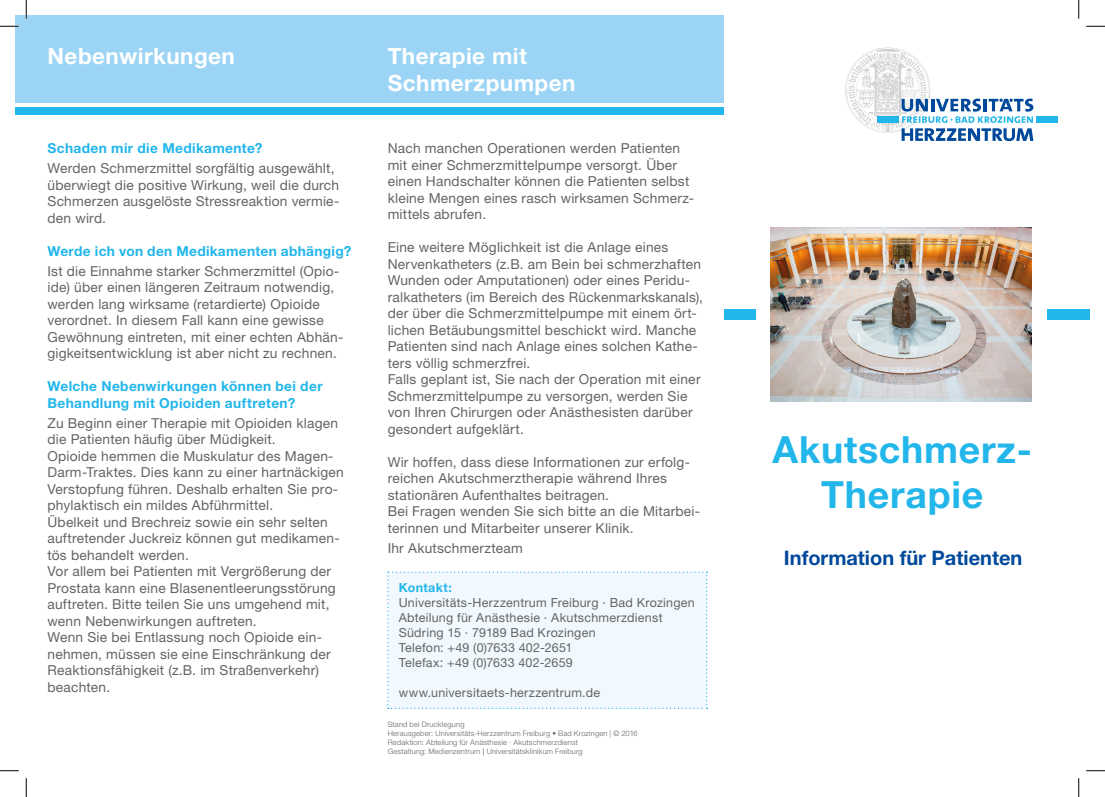
<style>
.page{position:relative;width:1105px;height:797px;background:#fff}
.page>*{position:absolute;margin:0;border:0;box-sizing:border-box;transform-origin:0 0}
.t1{font:700 37.5px/45px "Helvetica Neue LT Std";letter-spacing:.02em;color:#22b6eb;text-align:center}
.t2{font:700 22.5px/27px "Helvetica Neue LT Std";letter-spacing:.02em;color:#fff}
.t3{font:700 20px "Helvetica Neue LT Std";color:#00499a}
.t4{font:13.75px/16.5px "Helvetica Neue LT Std";letter-spacing:.015em;color:#646463}
.t5{font:700 13.75px/16.5px "Helvetica Neue LT Std";letter-spacing:.025em;color:#22b6eb}
.t6{font:12.5px/15px "Helvetica Neue LT Std";letter-spacing:.02em;color:#646463}
.t7{font:700 12.5px "Helvetica Neue LT Std";letter-spacing:.03em;color:#22b6eb}
.t8{font:300 7.5px/9px "Helvetica Neue LT Std";letter-spacing:.025em;color:#646463}
.s1{font-family:"The Sans Os F";font-weight:400}
</style>
<div class="page">
<div style="left:1036px;top:116px;width:22px;height:7px;background:#22b6eb"></div>
<svg style="left:845px;top:48px;width:188px;height:93px"></svg>
<div style="left:724px;top:309px;width:32px;height:10px;background:#22b6eb"></div>
<div style="left:1047px;top:309px;width:42px;height:10px;background:#22b6eb"></div>
<div style="left:16px;top:16px;width:708px;height:87px;background:#9cd4f5"></div>
<div style="left:387px;top:571px;width:321px;height:138px;background:#f1f9fe"></div>
<img style="left:770px;top:227px;width:262px;height:174px">
<div style="left:16px;top:108px;width:708px;height:7px;background:#22b6eb"></div>
<svg style="left:0;top:25px;width:19px;height:2px"></svg>
<svg style="left:1086px;top:25px;width:19px;height:2px"></svg>
<svg style="left:0;top:770px;width:19px;height:1px"></svg>
<svg style="left:1086px;top:770px;width:19px;height:1px"></svg>
<svg style="left:25px;top:0;width:2px;height:19px"></svg>
<svg style="left:25px;top:778px;width:2px;height:19px"></svg>
<svg style="left:1078px;top:0;width:1px;height:19px"></svg>
<svg style="left:1078px;top:778px;width:1px;height:19px"></svg>
<h2 class="t2" style="left:48px;top:41px;width:189px">Nebenwirkungen</h2>
<p class="t5" style="left:48px;top:140px;width:216px">Schaden mir die Medikamente?</p>
<p class="t4" style="left:48px;top:160px;width:293px">Werden Schmerzmittel sorgfältig ausgewählt, überwiegt die positive Wirkung, weil die durch Schmerzen ausgelöste Stressreaktion vermie&shy;den wird.</p>
<p class="t5" style="left:48px;top:242px;width:305px">Werde ich von den Medikamenten abhängig?</p>
<p class="t4" style="left:48px;top:262px;width:297px">Ist die Einnahme starker Schmerzmittel (Opio&shy;ide) über einen längeren Zeitraum notwendig, werden lang wirksame (retardierte) Opioide verordnet. In diesem Fall kann eine gewisse Gewöhnung eintreten, mit einer echten Abhän&shy;gigkeitsentwicklung ist aber nicht zu rechnen.</p>
<p class="t5" style="left:48px;top:378px;width:277px">Welche Nebenwirkungen können bei der<br>Behandlung mit Opioiden auftreten?</p>
<p class="t4" style="left:48px;top:414px;width:298px">Zu Beginn einer Therapie mit Opioiden klagen die Patienten häufig über Müdigkeit.<br>Opioide hemmen die Muskulatur des Magen-Darm-Traktes. Dies kann zu einer hartnäckigen Verstopfung führen. Deshalb erhalten Sie pro&shy;phylaktisch ein mildes Abführmittel.<br>Übelkeit und Brechreiz sowie ein sehr selten auftretender Juckreiz können gut medikamen&shy;tös behandelt werden.<br>Vor allem bei Patienten mit Vergrößerung der Prostata kann eine Blasenentleerungsstörung auftreten. Bitte teilen Sie uns umgehend mit, wenn Nebenwirkungen auftreten.<br>Wenn Sie bei Entlassung noch Opioide ein&shy;nehmen, müssen sie eine Einschränkung der Reaktionsfähigkeit (z.B. im Straßenverkehr) beachten.</p>
<h2 class="t2" style="left:388px;top:41px;width:189px">Therapie mit<br>Schmerzpumpen</h2>
<p class="t4" style="left:388px;top:140px;width:308px">Nach manchen Operationen werden Patienten mit einer Schmerzmittelpumpe versorgt. Über einen Handschalter können die Patienten selbst kleine Mengen eines rasch wirksamen Schmerz&shy;mittels abrufen.</p>
<p class="t4" style="left:388px;top:239px;width:317px">Eine weitere Möglichkeit ist die Anlage eines Nervenkatheters (z.B. am Bein bei schmerzhaften Wunden oder Amputationen) oder eines Peridu&shy;ralkatheters (im Bereich des Rückenmarkskanals), der über die Schmerzmittelpumpe mit einem ört&shy;lichen Betäubungsmittel beschickt wird. Manche Patienten sind nach Anlage eines solchen Kathe&shy;ters völlig schmerzfrei.<br>Falls geplant ist, Sie nach der Operation mit einer Schmerzmittelpumpe zu versorgen, werden Sie von Ihren Chirurgen oder Anästhesisten darüber gesondert aufgeklärt.</p>
<p class="t4" style="left:388px;top:453px;width:314px">Wir hoffen, dass diese Informationen zur erfolg&shy;reichen Akutschmerztherapie während Ihres stationären Aufenthaltes beitragen.<br>Bei Fragen wenden Sie sich bitte an die Mitarbei&shy;terinnen und Mitarbeiter unserer Klinik.</p>
<p class="t4" style="left:388px;top:539px;width:137px">Ihr Akutschmerzteam</p>
<p class="t7" style="left:399px;top:580px;width:55px">Kontakt:</p>
<p class="t6" style="left:399px;top:595px;width:298px">Universitäts-Herzzentrum Freiburg · Bad Krozingen Abteilung für Anästhesie · Akutschmerzdienst Südring 15 · 79189 Bad Krozingen<br>Telefon: +49 (0)7633 402-2651<br>Telefax: +49 (0)7633 402-2659</p>
<p class="t6" style="left:399px;top:685px;width:203px">www.universitaets-herzzentrum.de</p>
<p class="t8" style="left:388px;top:720px;width:252px">Stand bei Drucklegung<br>Herausgeber: Universitäts-Herzzentrum Freiburg • Bad Krozingen | © 2016<br>Redaktion: Abteilung für Anästhesie · Akutschmerzdienst<br>Gestaltung: Medienzentrum <span class="s1">|</span> Universitätsklinikum Freiburg</p>
<h1 class="t1" style="left:772px;top:426px;width:261px">Akutschmerz-<br>Therapie</h1>
<h3 class="t3" style="left:784px;top:545px;width:240px">Information für Patienten</h3>
</div>
